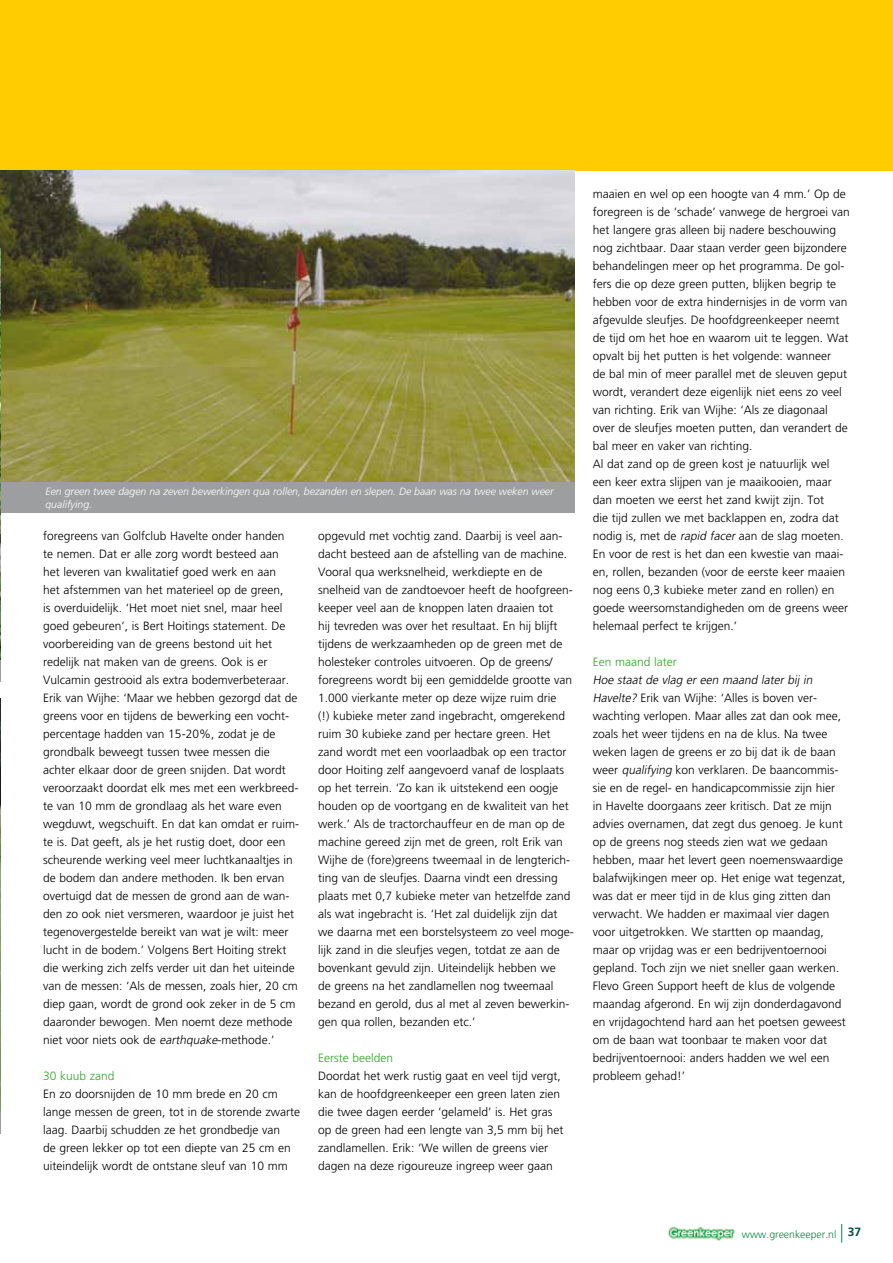
<style>
.page{position:relative;width:893px;height:1263px;background:#fff}
.page>*{position:absolute;margin:0;border:0;box-sizing:border-box;transform-origin:0 0}
.t1{font:300 12px/18px "Frutiger";color:#000}
.t2{font:300 12px "Frutiger";color:#35a32c}
.t3{font:italic 300 10.5px/12.6px "Frutiger";color:#fff}
.t4{font:300 10.5px "Frutiger";color:#008b45}
.s1{font-style:italic}
.s2{font-weight:700;font-size:12px;color:#00523c}
</style>
<div class="page">
<svg style="left:841px;top:1224px;width:1px;height:19px"></svg>
<img style="left:668px;top:1226px;width:67px;height:15px">
<div style="left:0;top:0;width:893px;height:170px;background:#fecc00"></div>
<img style="left:0;top:170px;width:575px;height:313px">
<div style="left:0;top:483px;width:575px;height:30px;background:#9c9e9f"></div>
<img style="left:0;top:248px;width:1px;height:412px">
<svg style="left:0;top:660px;width:1px;height:21px"></svg>
<img style="left:0;top:698px;width:1px;height:414px">
<svg style="left:0;top:1112px;width:1px;height:21px"></svg>
<p class="t3" style="left:45px;top:485px;width:510px">Een green twee dagen na zeven bewerkingen qua rollen, bezanden en slepen. De baan was na twee weken weer qualifying.</p>
<p class="t1" style="left:43px;top:527px;width:257px">foregreens van Golfclub Havelte onder handen<br>te nemen. Dat er alle zorg wordt besteed aan<br>het leveren van kwalitatief goed werk en aan<br>het afstemmen van het materieel op de green,<br>is overduidelijk. ‘Het moet niet snel, maar heel goed gebeuren’, is Bert Hoitings statement. De voorbereiding van de greens bestond uit het redelijk nat maken van de greens. Ook is er Vulcamin gestrooid als extra bodemverbeteraar.<br>Erik van Wijhe: ‘Maar we hebben gezorgd dat de greens voor en tijdens de bewerking een vocht&shy;percentage hadden van 15-20%, zodat je de grondbalk beweegt tussen twee messen die achter elkaar door de green snijden. Dat wordt veroorzaakt doordat elk mes met een werkbreed&shy;te van 10 mm de grondlaag als het ware even wegduwt, wegschuift. En dat kan omdat er ruim&shy;te is. Dat geeft, als je het rustig doet, door een scheurende werking veel meer luchtkanaaltjes in de bodem dan andere methoden. Ik ben ervan overtuigd dat de messen de grond aan de wan&shy;den zo ook niet versmeren, waardoor je juist het tegenovergestelde bereikt van wat je wilt: meer lucht in de bodem.’ Volgens Bert Hoiting strekt die werking zich zelfs verder uit dan het uiteinde van de messen: ‘Als de messen, zoals hier, 20 cm diep gaan, wordt de grond ook zeker in de 5 cm daaronder bewogen. Men noemt deze methode niet voor niets ook de <span class="s1">earthquake</span>-methode.’</p>
<p class="t2" style="left:43px;top:1069px;width:73px">30 kuub zand</p>
<p class="t1" style="left:43px;top:1085px;width:258px">En zo doorsnijden de 10 mm brede en 20 cm lange messen de green, tot in de storende zwarte laag. Daarbij schudden ze het grondbedje van<br>de green lekker op tot een diepte van 25 cm en uiteindelijk wordt de ontstane sleuf van 10 mm</p>
<p class="t1" style="left:318px;top:527px;width:257px">opgevuld met vochtig zand. Daarbij is veel aan&shy;dacht besteed aan de afstelling van de machine.<br>Vooral qua werksnelheid, werkdiepte en de snelheid van de zandtoevoer heeft de hoofgreen&shy;keeper veel aan de knoppen laten draaien tot<br>hij tevreden was over het resultaat. En hij blijft tijdens de werkzaamheden op de green met de holesteker controles uitvoeren. Op de greens/ foregreens wordt bij een gemiddelde grootte van 1.000 vierkante meter op deze wijze ruim drie<br>(!) kubieke meter zand ingebracht, omgerekend ruim 30 kubieke zand per hectare green. Het zand wordt met een voorlaadbak op een tractor door Hoiting zelf aangevoerd vanaf de losplaats op het terrein. ‘Zo kan ik uitstekend een oogje houden op de voortgang en de kwaliteit van het werk.’ Als de tractorchauffeur en de man op de machine gereed zijn met de green, rolt Erik van Wijhe de (fore)greens tweemaal in de lengterich&shy;ting van de sleufjes. Daarna vindt een dressing plaats met 0,7 kubieke meter van hetzelfde zand als wat ingebracht is. ‘Het zal duidelijk zijn dat we daarna met een borstelsysteem zo veel moge&shy;lijk zand in die sleufjes vegen, totdat ze aan de bovenkant gevuld zijn. Uiteindelijk hebben we<br>de greens na het zandlamellen nog tweemaal bezand en gerold, dus al met al zeven bewerkin&shy;gen qua rollen, bezanden etc.’</p>
<p class="t2" style="left:318px;top:1051px;width:77px">Eerste beelden</p>
<p class="t1" style="left:318px;top:1067px;width:247px">Doordat het werk rustig gaat en veel tijd vergt, kan de hoofdgreenkeeper een green laten zien die twee dagen eerder ‘gelameld’ is. Het gras op de green had een lengte van 3,5 mm bij het zandlamellen. Erik: ‘We willen de greens vier dagen na deze rigoureuze ingreep weer gaan</p>
<p class="t1" style="left:593px;top:185px;width:258px">maaien en wel op een hoogte van 4 mm.’ Op de foregreen is de ‘schade’ vanwege de hergroei van het langere gras alleen bij nadere beschouwing nog zichtbaar. Daar staan verder geen bijzondere behandelingen meer op het programma. De gol&shy;fers die op deze green putten, blijken begrip te hebben voor de extra hindernisjes in de vorm van afgevulde sleufjes. De hoofdgreenkeeper neemt de tijd om het hoe en waarom uit te leggen. Wat opvalt bij het putten is het volgende: wanneer<br>de bal min of meer parallel met de sleuven geput wordt, verandert deze eigenlijk niet eens zo veel van richting. Erik van Wijhe: ‘Als ze diagonaal over de sleufjes moeten putten, dan verandert de bal meer en vaker van richting.<br>Al dat zand op de green kost je natuurlijk wel een keer extra slijpen van je maaikooien, maar dan moeten we eerst het zand kwijt zijn. Tot<br>die tijd zullen we met backlappen en, zodra dat nodig is, met de <span class="s1">rapid facer</span> aan de slag moeten.<br>En voor de rest is het dan een kwestie van maai&shy;en, rollen, bezanden (voor de eerste keer maaien nog eens 0,3 kubieke meter zand en rollen) en goede weersomstandigheden om de greens weer helemaal perfect te krijgen.’</p>
<p class="t2" style="left:593px;top:655px;width:86px">Een maand later</p>
<p class="t1" style="left:593px;top:671px;width:254px"><span class="s1">Hoe staat de vlag er een maand later bij in Havelte?</span> Erik van Wijhe: ‘Alles is boven ver&shy;wachting verlopen. Maar alles zat dan ook mee, zoals het weer tijdens en na de klus. Na twee weken lagen de greens er zo bij dat ik de baan weer <span class="s1">qualifying</span> kon verklaren. De baancommis&shy;sie en de regel- en handicapcommissie zijn hier in Havelte doorgaans zeer kritisch. Dat ze mijn advies overnamen, dat zegt dus genoeg. Je kunt op de greens nog steeds zien wat we gedaan hebben, maar het levert geen noemenswaardige balafwijkingen meer op. Het enige wat tegenzat, was dat er meer tijd in de klus ging zitten dan verwacht. We hadden er maximaal vier dagen voor uitgetrokken. We startten op maandag, maar op vrijdag was er een bedrijventoernooi gepland. Toch zijn we niet sneller gaan werken.<br>Flevo Green Support heeft de klus de volgende maandag afgerond. En wij zijn donderdagavond en vrijdagochtend hard aan het poetsen geweest om de baan wat toonbaar te maken voor dat bedrijventoernooi: anders hadden we wel een probleem gehad!’</p>
<p class="t4" style="left:742px;top:1228px;width:121px">www.greenkeeper.nl <span class="s2">37</span></p>
</div>
